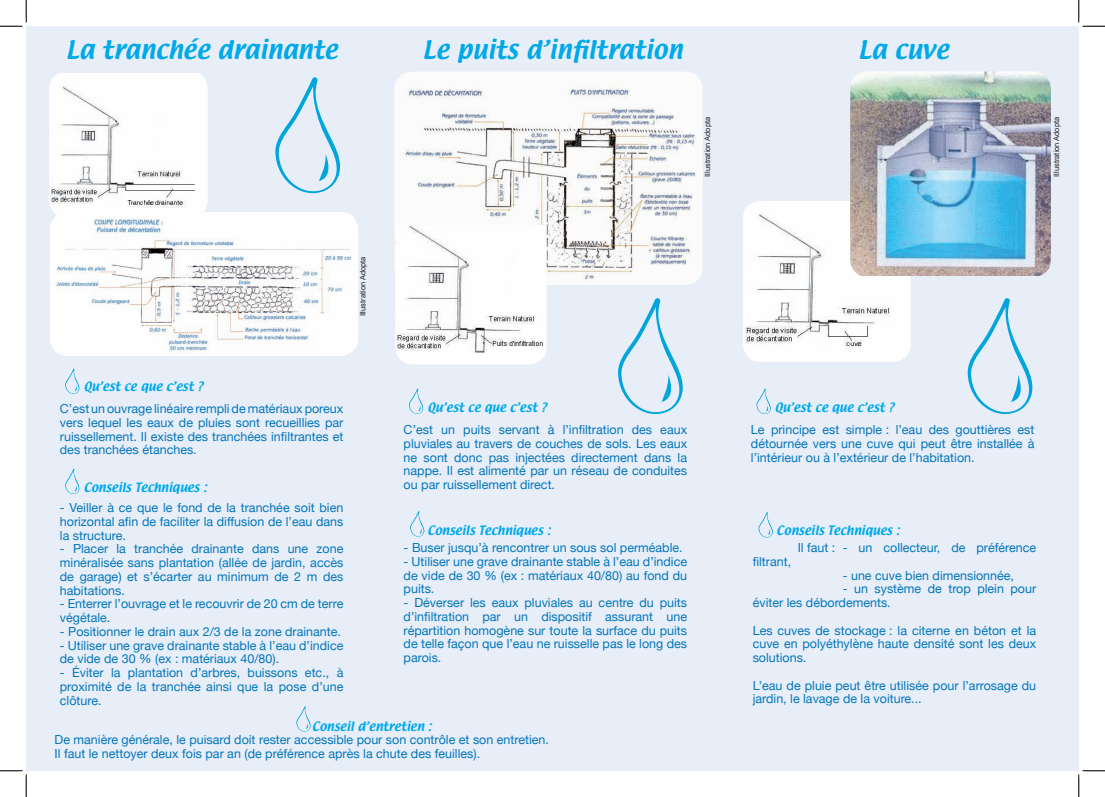
<style>
.page{position:relative;width:1105px;height:797px;background:#fff}
.page>*{position:absolute;margin:0;border:0;box-sizing:border-box;transform-origin:0 0}
.t1{font:22.5px "Textile";letter-spacing:.01em;color:#00a9ea}
.t2{font:12.5px/13.8px "Helvetica Neue";color:#0376bd;text-align:justify}
.t3{font:11.25px "Textile";color:#00a9ea}
.t4{font:7.5px "Arial";color:#231f20}
</style>
<div class="page">
<div style="left:26px;top:26px;width:1053px;height:744px;background:#e8eef8"></div>
<img style="left:394px;top:72px;width:309px;height:213px;border-radius:18px">
<img style="left:50px;top:212px;width:308px;height:144px;border-radius:18px">
<img style="left:49px;top:73px;width:159px;height:145px">
<img style="left:743px;top:201px;width:168px;height:161px;border-radius:18px">
<img style="left:850px;top:71px;width:201px;height:204px">
<svg style="left:275px;top:77px;width:65px;height:116px"></svg>
<svg style="left:618px;top:298px;width:65px;height:116px"></svg>
<svg style="left:968px;top:298px;width:64px;height:116px"></svg>
<svg style="left:296px;top:706px;width:15px;height:25px"></svg>
<svg style="left:410px;top:511px;width:14px;height:25px"></svg>
<svg style="left:65px;top:468px;width:14px;height:26px"></svg>
<svg style="left:759px;top:512px;width:14px;height:25px"></svg>
<svg style="left:65px;top:368px;width:14px;height:26px"></svg>
<svg style="left:756px;top:388px;width:15px;height:26px"></svg>
<svg style="left:409px;top:388px;width:14px;height:26px"></svg>
<div style="left:395px;top:232px;width:151px;height:132px;background:#fff;border-radius:18px"></div>
<img style="left:397px;top:225px;width:148px;height:128px">
<svg style="left:0;top:0;width:27px;height:27px"></svg>
<svg style="left:0;top:770px;width:27px;height:27px"></svg>
<svg style="left:1078px;top:0;width:27px;height:27px"></svg>
<svg style="left:1078px;top:770px;width:27px;height:27px"></svg>
<h1 class="t1" style="left:66px;top:33px;width:273px">La tranchée drainante</h1>
<h1 class="t1" style="left:422px;top:33px;width:261px">Le puits d’infiltration</h1>
<h1 class="t1" style="left:858px;top:33px;width:92px">La cuve</h1>
<p class="t4" style="left:703px;top:177px;width:61px;rotate:-90deg">Illustration Adopta</p>
<p class="t4" style="left:1052px;top:177px;width:61px;rotate:-90deg">Illustration Adopta</p>
<p class="t4" style="left:359px;top:316px;width:61px;rotate:-90deg">Illustration Adopta</p>
<p class="t3" style="left:84px;top:378px;width:121px">Qu’est ce que c’est ?</p>
<p class="t2" style="left:60px;top:401px;width:285px">C’est un ouvrage linéaire rempli de matériaux poreux vers lequel les eaux de pluies sont recueillies par ruissellement. Il existe des tranchées infiltrantes et des tranchées étanches.</p>
<p class="t3" style="left:84px;top:480px;width:124px">Conseils Techniques :</p>
<p class="t2" style="left:60px;top:500px;width:285px">- Veiller à ce que le fond de la tranchée soit bien horizontal afin de faciliter la diffusion de l’eau dans la structure.</p>
<p class="t2" style="left:60px;top:542px;width:285px">- Placer la tranchée drainante dans une zone minéralisée sans plantation (allée de jardin, accès de garage) et s’écarter au minimum de 2 m des habitations.</p>
<p class="t2" style="left:60px;top:597px;width:285px">- Enterrer l’ouvrage et le recouvrir de 20 cm de terre végétale.</p>
<p class="t2" style="left:60px;top:624px;width:283px">- Positionner le drain aux 2/3 de la zone drainante.</p>
<p class="t2" style="left:60px;top:638px;width:285px">- Utiliser une grave drainante stable à l’eau d’indice de vide de 30 % (ex : matériaux 40/80).</p>
<p class="t2" style="left:60px;top:665px;width:285px">- Éviter la plantation d’arbres, buissons etc., à proximité de la tranchée ainsi que la pose d’une clôture.</p>
<p class="t3" style="left:428px;top:399px;width:121px">Qu’est ce que c’est ?</p>
<p class="t2" style="left:404px;top:422px;width:285px">C’est un puits servant à l’infiltration des eaux pluviales au travers de couches de sols. Les eaux ne sont donc pas injectées directement dans la nappe. Il est alimenté par un réseau de conduites ou par ruissellement direct.</p>
<p class="t3" style="left:428px;top:522px;width:124px">Conseils Techniques :</p>
<p class="t2" style="left:404px;top:540px;width:281px">- Buser jusqu’à rencontrer un sous sol perméable.</p>
<p class="t2" style="left:404px;top:554px;width:285px">- Utiliser une grave drainante stable à l’eau d’indice de vide de 30 % (ex : matériaux 40/80) au fond du puits.</p>
<p class="t2" style="left:404px;top:595px;width:285px">- Déverser les eaux pluviales au centre du puits d’infiltration par un dispositif assurant une répartition homogène sur toute la surface du puits de telle façon que l’eau ne ruisselle pas le long des parois.</p>
<p class="t3" style="left:312px;top:718px;width:121px">Conseil d’entretien :</p>
<p class="t2" style="left:55px;top:733px;width:496px">De manière générale, le puisard doit rester accessible pour son contrôle et son entretien.<br>Il faut le nettoyer deux fois par an (de préférence après la chute des feuilles).</p>
<p class="t3" style="left:775px;top:399px;width:121px">Qu’est ce que c’est ?</p>
<p class="t2" style="left:751px;top:422px;width:285px">Le principe est simple : l’eau des gouttières est détournée vers une cuve qui peut être installée à l’intérieur ou à l’extérieur de l’habitation.</p>
<p class="t3" style="left:777px;top:522px;width:124px">Conseils Techniques :</p>
<p class="t2" style="left:753px;top:554px;width:40px">filtrant,</p>
<p class="t2" style="left:798px;top:540px;width:240px">Il faut : - un collecteur, de préférence</p>
<p class="t2" style="left:843px;top:568px;width:173px">- une cuve bien dimensionnée,</p>
<p class="t2" style="left:753px;top:582px;width:285px;text-indent:90px">- un système de trop plein pour éviter les débordements.</p>
<p class="t2" style="left:753px;top:623px;width:285px">Les cuves de stockage : la citerne en béton et la cuve en polyéthylène haute densité sont les deux solutions.</p>
<p class="t2" style="left:753px;top:678px;width:285px">L’eau de pluie peut être utilisée pour l’arrosage du jardin, le lavage de la voiture...</p>
</div>
